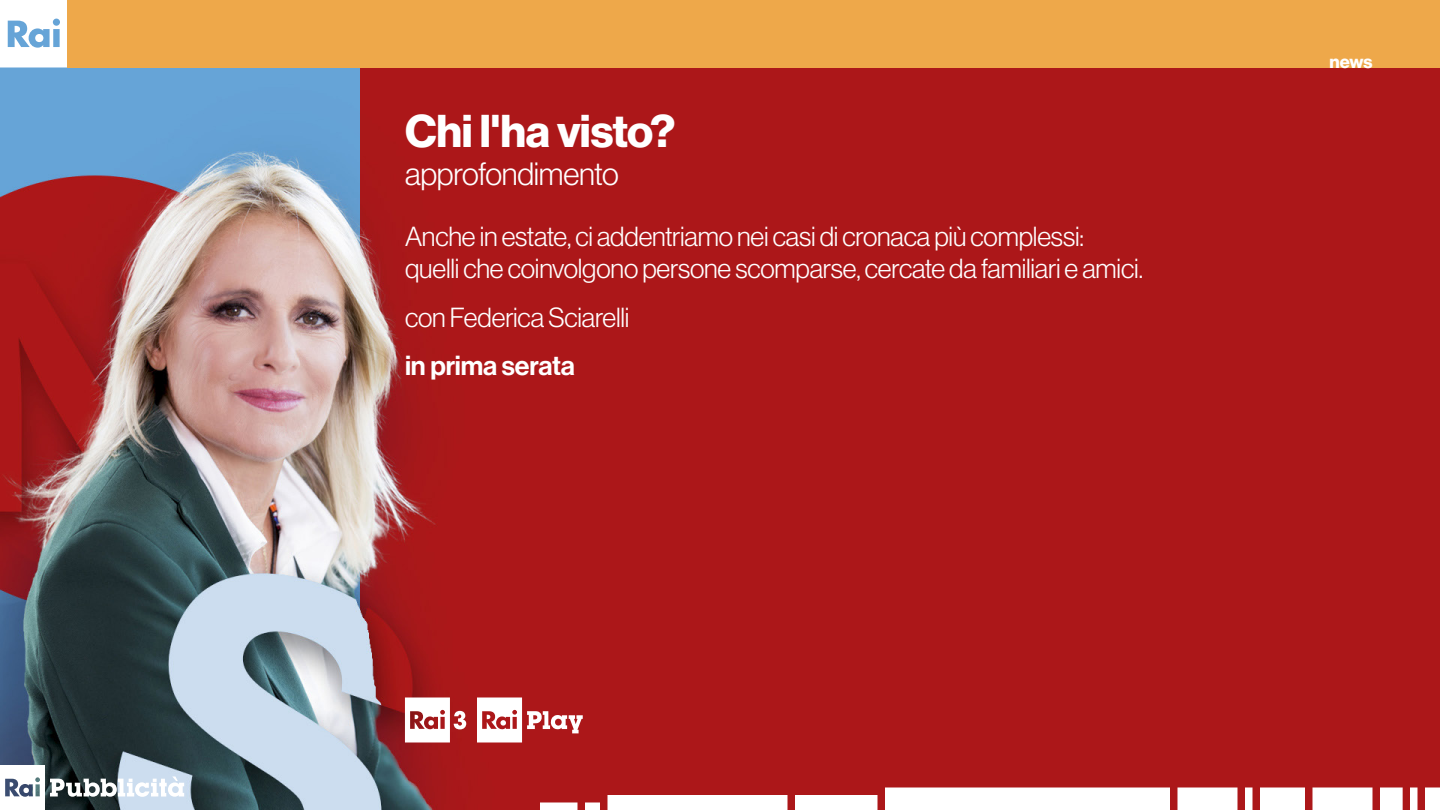
<style>
.page{position:relative;width:1440px;height:810px;background:#fff}
.page>*{position:absolute;margin:0;border:0;box-sizing:border-box;transform-origin:0 0}
.Titolo_slide_-_Neue{font:45px "N Haas Grotesk DS Pro 75 Bd";letter-spacing:-.005em;color:#fff}
._42_light_sx_25_2sot{font:31.5px "N Haas Grotesk DS Pro 45 Lt";letter-spacing:-.01em;color:#fff}
._36_light_sx_spazios{font:27px/32.4px "N Haas Grotesk DS Pro 45 Lt";letter-spacing:-.005em;color:#fff}
._36_medium_sx_spazio{font:27px "N Haas Grotesk DS Pro 65 Md";letter-spacing:-.005em;color:#fff}
.t1{font:18px "N Haas Grotesk DS Pro 75 Bd";color:#fff}
</style>
<div class="page">
<img style="left:0;top:68px;width:1440px;height:742px">
<svg style="left:0;top:765px;width:184px;height:45px"></svg>
<svg style="left:0;top:0;width:68px;height:68px"></svg>
<div style="left:68px;top:0;width:1372px;height:68px;background:#eea84a"></div>
<svg style="left:1425px;top:788px;width:15px;height:22px"></svg>
<svg style="left:1410px;top:788px;width:8px;height:22px"></svg>
<svg style="left:1380px;top:788px;width:23px;height:22px"></svg>
<svg style="left:1312px;top:788px;width:60px;height:22px"></svg>
<svg style="left:1260px;top:788px;width:45px;height:22px"></svg>
<svg style="left:1245px;top:788px;width:8px;height:22px"></svg>
<svg style="left:795px;top:795px;width:83px;height:15px"></svg>
<svg style="left:1177px;top:788px;width:60px;height:22px"></svg>
<svg style="left:885px;top:788px;width:285px;height:22px"></svg>
<svg style="left:585px;top:802px;width:15px;height:8px"></svg>
<svg style="left:540px;top:802px;width:38px;height:8px"></svg>
<svg style="left:608px;top:795px;width:180px;height:15px"></svg>
<svg style="left:405px;top:698px;width:61px;height:44px"></svg>
<svg style="left:477px;top:698px;width:106px;height:44px"></svg>
<p class="Titolo_slide_-_Neue" style="left:405px;top:105px;width:272px">Chi l'ha visto?</p>
<p class="_42_light_sx_25_2sot" style="left:405px;top:156px;width:215px">approfondimento</p>
<p class="_36_light_sx_spazios" style="left:405px;top:220px;width:740px">Anche in estate, ci addentriamo nei casi di cronaca più complessi: quelli che coinvolgono persone scomparse, cercate da familiari e amici.</p>
<p class="_36_light_sx_spazios" style="left:405px;top:301px;width:226px">con Federica Sciarelli</p>
<p class="_36_medium_sx_spazio" style="left:405px;top:350px;width:171px">in prima serata</p>
<p class="t1" style="left:1330px;top:51px;width:44px">news</p>
</div>
